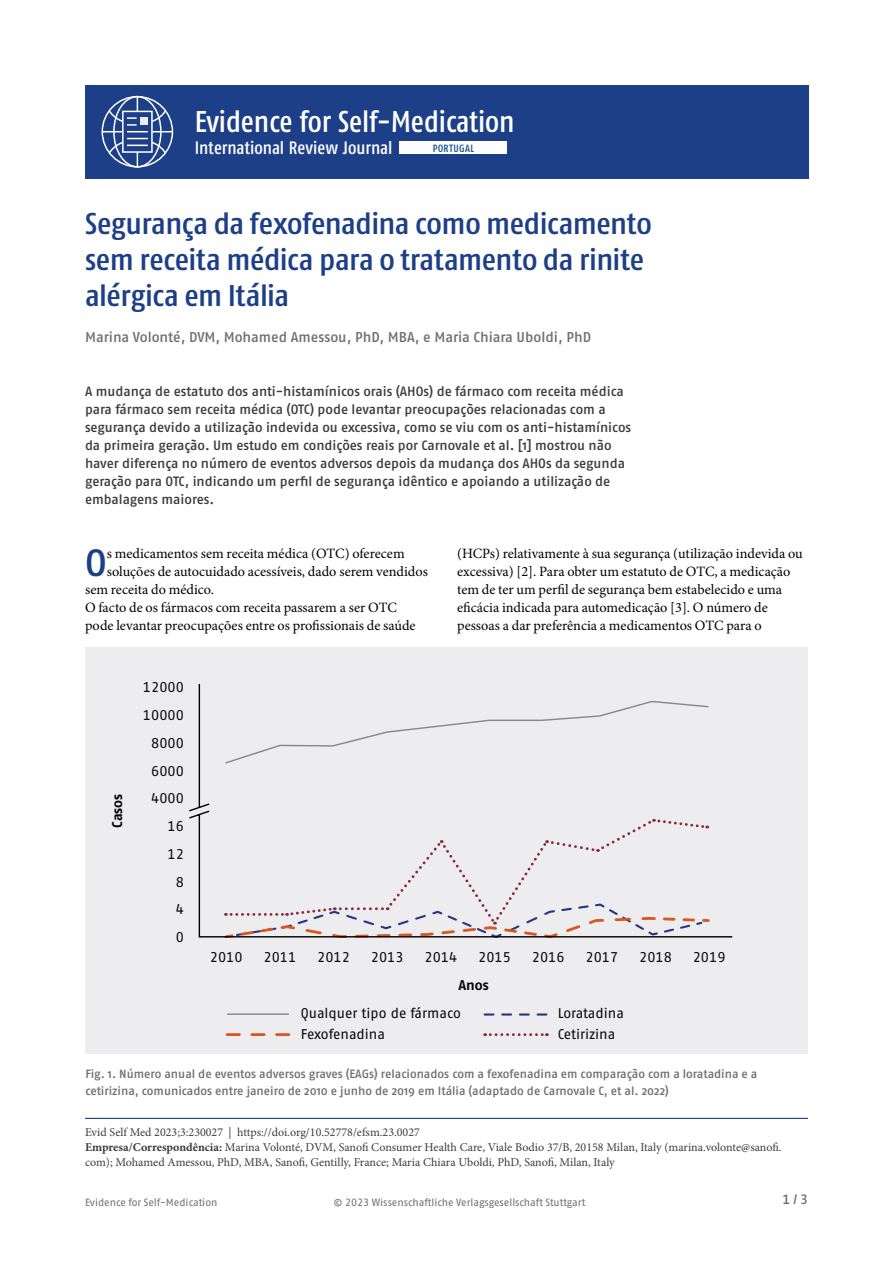
<style>
.page{position:relative;width:893px;height:1263px;background:#fff}
.page>*{position:absolute;margin:0;border:0;box-sizing:border-box;transform-origin:0 0}
.t1{font:500 37.8px "Fago Pro";color:#1d3f87}
.t2{font:500 condensed 30px/36px "Fago Pro";letter-spacing:-.015em;color:#1d3f87;scale:1.1 1}
.t3{font:500 condensed 30px "Fago Pro";color:#fff}
.t4{font:500 condensed 18px "Fago Pro";color:#fff}
.t5{font:14.25px/18px "Minion Pro";color:#000}
.t6{font:500 14.25px "Fago Pro";color:#706f6f}
.t7{font:14.1px/27.8px "Fago Pro";color:#090909}
.t8{font:700 14.1px "Fago Pro";color:#090909}
.t9{font:500 13.5px/18px "Fago Pro";color:#3c3c3b}
.t10{font:500 13.5px "Fago Pro";color:#706f6f}
.t11{font:12px/15px "Minion Pro";color:#3c3c3b}
.t12{font:500 12px/16.5px "Fago Pro";letter-spacing:-.005em;color:#706f6f}
.t13{font:10.5px "Fago Pro";letter-spacing:-.005em;color:#706f6f}
.t14{font:500 condensed 10.5px "Fago Pro";letter-spacing:.04em;color:#0e468f}
.s1{font-weight:700}
</style>
<div class="page">
<hr style="left:85px;top:1118px;width:723px;height:1px;background:#1d3f87">
<div style="left:85px;top:648px;width:723px;height:406px;background:#ededef"></div>
<svg style="left:189px;top:684px;width:544px;height:254px"></svg>
<hr style="left:227px;top:1013px;width:62px;height:2px;background:#878787">
<svg style="left:485px;top:1033px;width:62px;height:3px"></svg>
<svg style="left:485px;top:1013px;width:61px;height:2px"></svg>
<svg style="left:227px;top:1033px;width:62px;height:3px"></svg>
<div style="left:86px;top:85px;width:723px;height:94px;background:#1d3f87"></div>
<div style="left:102px;top:96px;width:71px;height:72px;border:2px solid #fff;border-radius:50%"></div>
<div style="left:113px;top:96px;width:49px;height:72px;border:2px solid #fff;border-radius:50%"></div>
<hr style="left:102px;top:131px;width:71px;height:1px;background:#fff">
<hr style="left:137px;top:96px;width:1px;height:72px;background:#fff">
<svg style="left:122px;top:132px;width:31px;height:6px"></svg>
<svg style="left:106px;top:138px;width:62px;height:17px"></svg>
<svg style="left:106px;top:109px;width:61px;height:23px"></svg>
<div style="left:400px;top:141px;width:107px;height:13px;background:#fff"></div>
<h2 class="t3" style="left:195px;top:103px;width:321px">Evidence for Self-Medication</h2>
<h3 class="t4" style="left:195px;top:137px;width:199px">International Review Journal</h3>
<p class="t14" style="left:433px;top:142px;width:43px">PORTUGAL</p>
<h2 class="t2" style="left:85px;top:206px;width:517px">Segurança da fexofenadina como medicamento sem receita médica para o tratamento da rinite alérgica em Itália</h2>
<p class="t6" style="left:85px;top:328px;width:508px">Marina Volonté, DVM, Mohamed Amessou, PhD, MBA, e Maria Chiara Uboldi, PhD</p>
<p class="t9" style="left:85px;top:382px;width:548px">A mudança de estatuto dos anti-histamínicos orais (AHOs) de fármaco com receita médica para fármaco sem receita médica (OTC) pode levantar preocupações relacionadas com a segurança devido a utilização indevida ou excessiva, como se viu com os anti-histamínicos da primeira geração. Um estudo em condições reais por Carnovale et al. [1] mostrou não haver diferença no número de eventos adversos depois da mudança dos AHOs da segunda geração para OTC, indicando um perfil de segurança idêntico e apoiando a utilização de embalagens maiores.</p>
<h1 class="t1" style="left:85px;top:540px;width:23px">O</h1>
<p class="t5" style="left:107px;top:545px;width:299px">s medicamentos sem receita médica (OTC) oferecem</p>
<p class="t5" style="left:107px;top:563px;width:323px">soluções de autocuidado acessíveis, dado serem vendidos</p>
<p class="t5" style="left:85px;top:581px;width:130px">sem receita do médico.</p>
<p class="t5" style="left:85px;top:599px;width:313px">O facto de os fármacos com receita passarem a ser OTC</p>
<p class="t5" style="left:85px;top:617px;width:332px">pode levantar preocupações entre os profissionais de saúde</p>
<p class="t8" style="left:109px;top:828px;width:36px;rotate:-90deg">Casos</p>
<p class="t7" style="left:143px;top:673px;width:42px;text-align:right">12000<br>10000<br>8000<br>6000<br>4000<br>16<br>12<br>8<br>4<br>0</p>
<p class="t5" style="left:457px;top:545px;width:347px">(HCPs) relativamente à sua segurança (utilização indevida ou excessiva) [2]. Para obter um estatuto de OTC, a medicação tem de ter um perfil de segurança bem estabelecido e uma eficácia indicada para automedicação [3]. O número de pessoas a dar preferência a medicamentos OTC para o</p>
<p class="t7" style="left:210px;top:943px;width:34px">2010</p>
<p class="t7" style="left:264px;top:943px;width:34px">2011</p>
<p class="t7" style="left:317px;top:943px;width:34px">2012</p>
<p class="t7" style="left:371px;top:943px;width:34px">2013</p>
<p class="t7" style="left:424px;top:943px;width:34px">2014</p>
<p class="t7" style="left:478px;top:943px;width:34px">2015</p>
<p class="t7" style="left:532px;top:943px;width:34px">2016</p>
<p class="t7" style="left:585px;top:943px;width:34px">2017</p>
<p class="t7" style="left:639px;top:943px;width:34px">2018</p>
<p class="t7" style="left:693px;top:943px;width:34px">2019</p>
<p class="t8" style="left:458px;top:976px;width:32px">Anos</p>
<p class="t7" style="left:301px;top:1003px;width:162px;line-height:21.1px">Qualquer tipo de fármaco<br>Fexofenadina</p>
<p class="t7" style="left:558px;top:1003px;width:68px;line-height:21.1px">Loratadina<br>Cetirizina</p>
<p class="t12" style="left:85px;top:1066px;width:673px">Fig. 1. Número anual de eventos adversos graves (EAGs) relacionados com a fexofenadina em comparação com a loratadina e a cetirizina, comunicados entre janeiro de 2010 e junho de 2019 em Itália (adaptado de Carnovale C, et al. 2022)</p>
<p class="t11" style="left:85px;top:1125px;width:698px">Evid Self Med 2023;3:230027 | https://doi.org/10.52778/efsm.23.0027<br><span class="s1">Empresa/Correspondência:</span> Marina Volonté, DVM, Sanofi Consumer Health Care, Viale Bodio 37/B, 20158 Milan, Italy (marina.volonte@sanofi. com); Mohamed Amessou, PhD, MBA, Sanofi, Gentilly, France; Maria Chiara Uboldi, PhD, Sanofi, Milan, Italy</p>
<p class="t13" style="left:85px;top:1196px;width:134px">Evidence for Self-Medication</p>
<p class="t13" style="left:334px;top:1196px;width:253px">© 2023 Wissenschaftliche Verlagsgesellschaft Stuttgart</p>
<p class="t10" style="left:782px;top:1191px;width:27px">1 / 3</p>
</div>
